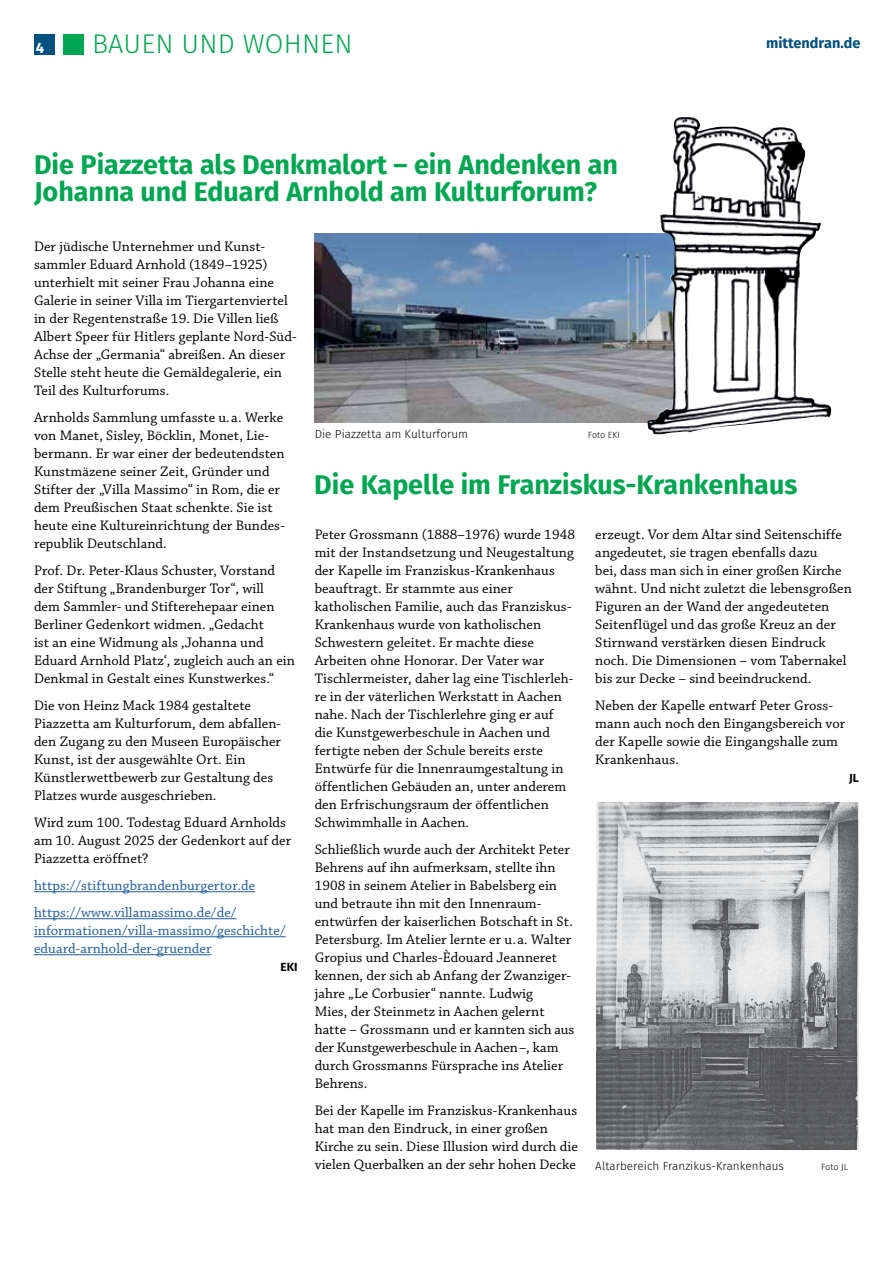
<style>
.page{position:relative;width:893px;height:1263px;background:#fff}
.page>*{position:absolute;margin:0;border:0;box-sizing:border-box;transform-origin:0 0}
.t1{font:700 27px/27px "Fira Sans";color:#00a651}
.t2{font:300 27px "Fira Sans";letter-spacing:.01em;color:#00a651}
.t3{font:700 15px "Fira Sans";color:#fff}
.t4{font:14.55px/18px "Chaparral Pro";letter-spacing:.005em;color:#000}
.t5{font:14.55px/27px "Chaparral Pro";letter-spacing:.005em;color:#215e9e}
.t6{font:700 14.55px "Fira Sans";color:#005080}
.t7{font:300 11.7px "Fira Sans";letter-spacing:.005em;color:#000}
.t8{font:700 11.7px "Fira Sans";color:#000}
.t9{font:300 9px "Fira Sans";letter-spacing:.005em;color:#000}
</style>
<div class="page">
<div style="left:63px;top:34px;width:20px;height:20px;background:#00a651"></div>
<hr style="left:34px;top:891px;width:221px;height:1px;background:#215e9e">
<hr style="left:34px;top:918px;width:203px;height:1px;background:#215e9e">
<hr style="left:34px;top:936px;width:252px;height:1px;background:#215e9e">
<hr style="left:34px;top:954px;width:178px;height:1px;background:#215e9e">
<img style="left:315px;top:233px;width:331px;height:189px">
<img style="left:596px;top:802px;width:262px;height:348px">
<img style="left:646px;top:117px;width:186px;height:317px">
<div style="left:34px;top:34px;width:20px;height:20px;background:#005080"></div>
<p class="t3" style="left:36px;top:35px;width:10px">4</p>
<h1 class="t2" style="left:92px;top:24px;width:262px">BAUEN UND WOHNEN</h1>
<h1 class="t1" style="left:34px;top:149px;width:585px">Die Piazzetta als Denkmalort – ein Andenken an<br>Johanna und Eduard Arnhold am Kulturforum?</h1>
<p class="t6" style="left:766px;top:31px;width:96px">mittendran.de</p>
<p class="t4" style="left:34px;top:238px;width:264px">Der jüdische Unternehmer und Kunst&shy;sammler Eduard Arnhold (1849–1925) unterhielt mit seiner Frau Johanna eine Galerie in seiner Villa im Tiergartenviertel in der Regentenstraße 19. Die Villen ließ Albert Speer für Hitlers geplante Nord-Süd-Achse der „Germania“ abreißen. An dieser Stelle steht heute die Gemäldegalerie, ein Teil des Kulturforums.</p>
<p class="t4" style="left:34px;top:409px;width:252px">Arnholds Sammlung umfasste u.a. Werke von Manet, Sisley, Böcklin, Monet, Lie&shy;bermann. Er war einer der bedeutendsten Kunstmäzene seiner Zeit, Gründer und Stifter der „Villa Massimo“ in Rom, die er dem Preußischen Staat schenkte. Sie ist heute eine Kultureinrichtung der Bundes&shy;republik Deutschland.</p>
<p class="t4" style="left:34px;top:562px;width:262px">Prof. Dr. Peter-Klaus Schuster, Vorstand der Stiftung „Brandenburger Tor“, will<br>dem Sammler- und Stifterehepaar einen Berliner Gedenkort widmen. „Gedacht<br>ist an eine Widmung als ‚Johanna und Eduard Arnhold Platz‘, zugleich auch an ein Denkmal in Gestalt eines Kunstwerkes.“</p>
<p class="t4" style="left:34px;top:697px;width:249px">Die von Heinz Mack 1984 gestaltete Piazzetta am Kulturforum, dem abfallen&shy;den Zugang zu den Museen Europäischer Kunst, ist der ausgewählte Ort. Ein Künstlerwettbewerb zur Gestaltung des Platzes wurde ausgeschrieben.</p>
<p class="t4" style="left:34px;top:814px;width:259px">Wird zum 100. Todestag Eduard Arnholds am 10. August 2025 der Gedenkort auf der<br>Piazzetta eröffnet?</p>
<p class="t5" style="left:34px;top:873px;width:223px">https://stiftungbrandenburgertor.de https://www.villamassimo.de/de/</p>
<p class="t5" style="left:34px;top:922px;width:253px;line-height:18px">informationen/villa-massimo/geschichte/ eduard-arnhold-der-gruender</p>
<p class="t8" style="left:281px;top:957px;width:19px">EKI</p>
<p class="t7" style="left:315px;top:426px;width:155px">Die Piazzetta am Kulturforum</p>
<p class="t9" style="left:588px;top:429px;width:34px">Foto EKI</p>
<h1 class="t1" style="left:314px;top:469px;width:485px">Die Kapelle im Franziskus-Krankenhaus</h1>
<p class="t4" style="left:595px;top:526px;width:258px">erzeugt. Vor dem Altar sind Seitenschiffe angedeutet, sie tragen ebenfalls dazu<br>bei, dass man sich in einer großen Kirche wähnt. Und nicht zuletzt die lebensgroßen Figuren an der Wand der angedeuteten Seitenflügel und das große Kreuz an der Stirnwand verstärken diesen Eindruck noch. Die Dimensionen – vom Tabernakel bis zur Decke – sind beeindruckend.</p>
<p class="t4" style="left:595px;top:697px;width:251px">Neben der Kapelle entwarf Peter Gross&shy;mann auch noch den Eingangsbereich vor der Kapelle sowie die Eingangshalle zum Krankenhaus.</p>
<p class="t8" style="left:849px;top:768px;width:11px">JL</p>
<p class="t4" style="left:315px;top:526px;width:262px">Peter Grossmann (1888–1976) wurde 1948 mit der Instandsetzung und Neugestaltung der Kapelle im Franziskus-Krankenhaus beauftragt. Er stammte aus einer katholischen Familie, auch das Franziskus-Krankenhaus wurde von katholischen Schwestern geleitet. Er machte diese Arbeiten ohne Honorar. Der Vater war Tischlermeister, daher lag eine Tischlerleh&shy;re in der väterlichen Werkstatt in Aachen nahe. Nach der Tischlerlehre ging er auf die Kunstgewerbeschule in Aachen und fertigte neben der Schule bereits erste Entwürfe für die Innenraumgestaltung in öffentlichen Gebäuden an, unter anderem den Erfrischungsraum der öffentlichen Schwimmhalle in Aachen.</p>
<p class="t4" style="left:315px;top:841px;width:261px">Schließlich wurde auch der Architekt Peter Behrens auf ihn aufmerksam, stellte ihn 1908 in seinem Atelier in Babelsberg ein und betraute ihn mit den Innenraum&shy;entwürfen der kaiserlichen Botschaft in St.<br>Petersburg. Im Atelier lernte er u.a. Walter Gropius und Charles-Èdouard Jeanneret kennen, der sich ab Anfang der Zwanziger&shy;jahre „Le Corbusier“ nannte. Ludwig<br>Mies, der Steinmetz in Aachen gelernt hatte – Grossmann und er kannten sich aus der Kunstgewerbeschule in Aachen–, kam durch Grossmanns Fürsprache ins Atelier Behrens.</p>
<p class="t4" style="left:315px;top:1102px;width:265px">Bei der Kapelle im Franziskus-Krankenhaus hat man den Eindruck, in einer großen Kirche zu sein. Diese Illusion wird durch die vielen Querbalken an der sehr hohen Decke</p>
<p class="t7" style="left:595px;top:1157px;width:190px">Altarbereich Franzikus-Krankenhaus</p>
<p class="t9" style="left:821px;top:1160px;width:28px">Foto JL</p>
</div>
